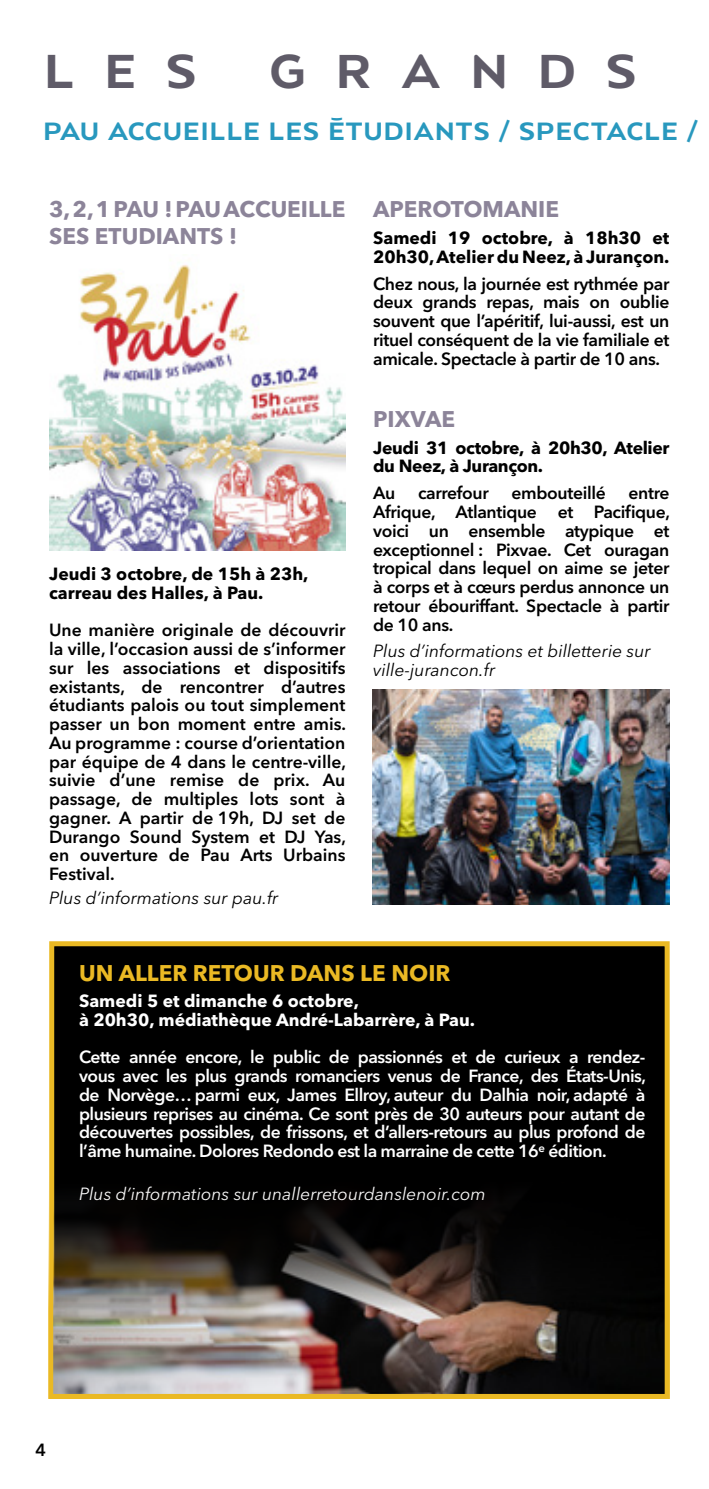
<style>
.page{position:relative;width:709px;height:1489px;background:#fff}
.page>*{position:absolute;margin:0;border:0;box-sizing:border-box;transform-origin:0 0}
.t1{font:47.5px "Pau Display";letter-spacing:.645em;color:#5f5b68}
.t2{font:25px "Pau Display";letter-spacing:.05em;color:#2898be}
.t3{font:700 22.5px/27px "Avenir Next LT Pro";color:#8c8499}
.t4{font:700 22.5px "Avenir Next LT Pro";color:#eab924}
.t5{font:600 17.5px/18.8px "Avenir Next LT Pro";letter-spacing:-.02em;color:#000;text-align:justify}
.t6{font:600 17.5px/18.8px "Avenir Next LT Pro";letter-spacing:-.03em;color:#fff;text-align:justify}
.t7{font:700 17.5px/18.8px "Avenir Next LT Pro";color:#000}
.t8{font:italic 17.5px/18.8px "Avenir Next LT Pro";color:#000}
.t9{font:700 17.5px/19px "Avenir Next LT Pro";color:#fff}
.t10{font:italic 17.5px "Avenir Next LT Pro";color:#fff}
.t11{font:700 17.5px/18.8px "Avenir Next LT Pro";letter-spacing:-.02em;color:#000}
</style>
<div class="page">
<img style="left:50px;top:260px;width:295px;height:290px">
<div style="left:52px;top:943px;width:615px;height:453px;background:#000"></div>
<div style="left:49px;top:941px;width:620px;height:457px;border:5px solid #eab924"></div>
<img style="left:54px;top:1172px;width:554px;height:220px">
<div style="left:48px;top:1166px;width:621px;height:232px;border:5px solid #eab924"></div>
<img style="left:373px;top:690px;width:296px;height:214px">
<h1 class="t1" style="left:44px;top:44px;width:154px">LES</h1>
<h1 class="t1" style="left:270px;top:44px;width:368px">GRANDS</h1>
<h2 class="t2" style="left:44px;top:117px;width:655px">PAU ACCUEILLE LES ÉTUDIANTS / SPECTACLE /</h2>
<p class="t3" style="left:49px;top:195px;width:298px">3, 2, 1 PAU ! PAU ACCUEILLE<br>SES ETUDIANTS !</p>
<p class="t7" style="left:49px;top:564px;width:261px">Jeudi 3 octobre, de 15h à 23h, carreau des Halles, à Pau.</p>
<p class="t5" style="left:49px;top:620px;width:298px">Une manière originale de découvrir la ville, l’occasion aussi de s’informer sur les associations et dispositifs existants, de rencontrer d’autres étudiants palois ou tout simplement passer un bon moment entre amis.<br>Au programme : course d’orientation par équipe de 4 dans le centre-ville, suivie d’une remise de prix. Au passage, de multiples lots sont à gagner. A partir de 19h, DJ set de Durango Sound System et DJ Yas, en ouverture de Pau Arts Urbains Festival.</p>
<p class="t8" style="left:49px;top:889px;width:231px">Plus d’informations sur pau.fr</p>
<p class="t3" style="left:373px;top:195px;width:187px">APEROTOMANIE</p>
<p class="t7" style="left:373px;top:228px;width:298px">Samedi 19 octobre, à 18h30 et<br>20h30, Atelier du Neez, à Jurançon.</p>
<p class="t5" style="left:373px;top:274px;width:298px">Chez nous, la journée est rythmée par deux grands repas, mais on oublie souvent que l’apéritif, lui-aussi, est un rituel conséquent de la vie familiale et amicale. Spectacle à partir de 10 ans.</p>
<p class="t3" style="left:373px;top:405px;width:84px">PIXVAE</p>
<p class="t11" style="left:373px;top:438px;width:298px">Jeudi 31 octobre, à 20h30, Atelier du Neez, à Jurançon.</p>
<p class="t5" style="left:373px;top:483px;width:24px">Au</p>
<p class="t5" style="left:418px;top:483px;width:72px">carrefour</p>
<p class="t5" style="left:511px;top:483px;width:96px">embouteillé</p>
<p class="t5" style="left:373px;top:483px;width:298px;text-indent:255px">entre Afrique, Atlantique et Pacifique, voici un ensemble atypique et exceptionnel : Pixvae. Cet ouragan tropical dans lequel on aime se jeter à corps et à cœurs perdus annonce un retour ébouriffant. Spectacle à partir de 10 ans.</p>
<p class="t8" style="left:373px;top:642px;width:279px">Plus d’informations et billetterie sur ville-jurancon.fr</p>
<p class="t4" style="left:79px;top:958px;width:373px">UN ALLER RETOUR DANS LE NOIR</p>
<p class="t9" style="left:79px;top:991px;width:397px">Samedi 5 et dimanche 6 octobre,<br>à 20h30, médiathèque André-Labarrère, à Pau.</p>
<p class="t6" style="left:79px;top:1047px;width:568px">Cette année encore, le public de passionnés et de curieux a rendez&shy;vous avec les plus grands romanciers venus de France, des États-Unis, de Norvège… parmi eux, James Ellroy, auteur du Dalhia noir, adapté à plusieurs reprises au cinéma. Ce sont près de 30 auteurs pour autant de découvertes possibles, de frissons, et d’allers-retours au plus profond de l’âme humaine. Dolores Redondo est la marraine de cette 16<sup>e</sup> édition.</p>
<p class="t10" style="left:79px;top:1183px;width:408px">Plus d’informations sur unallerretourdanslenoir.com</p>
<p class="t5" style="left:35px;top:1439px;width:12px">4</p>
</div>
